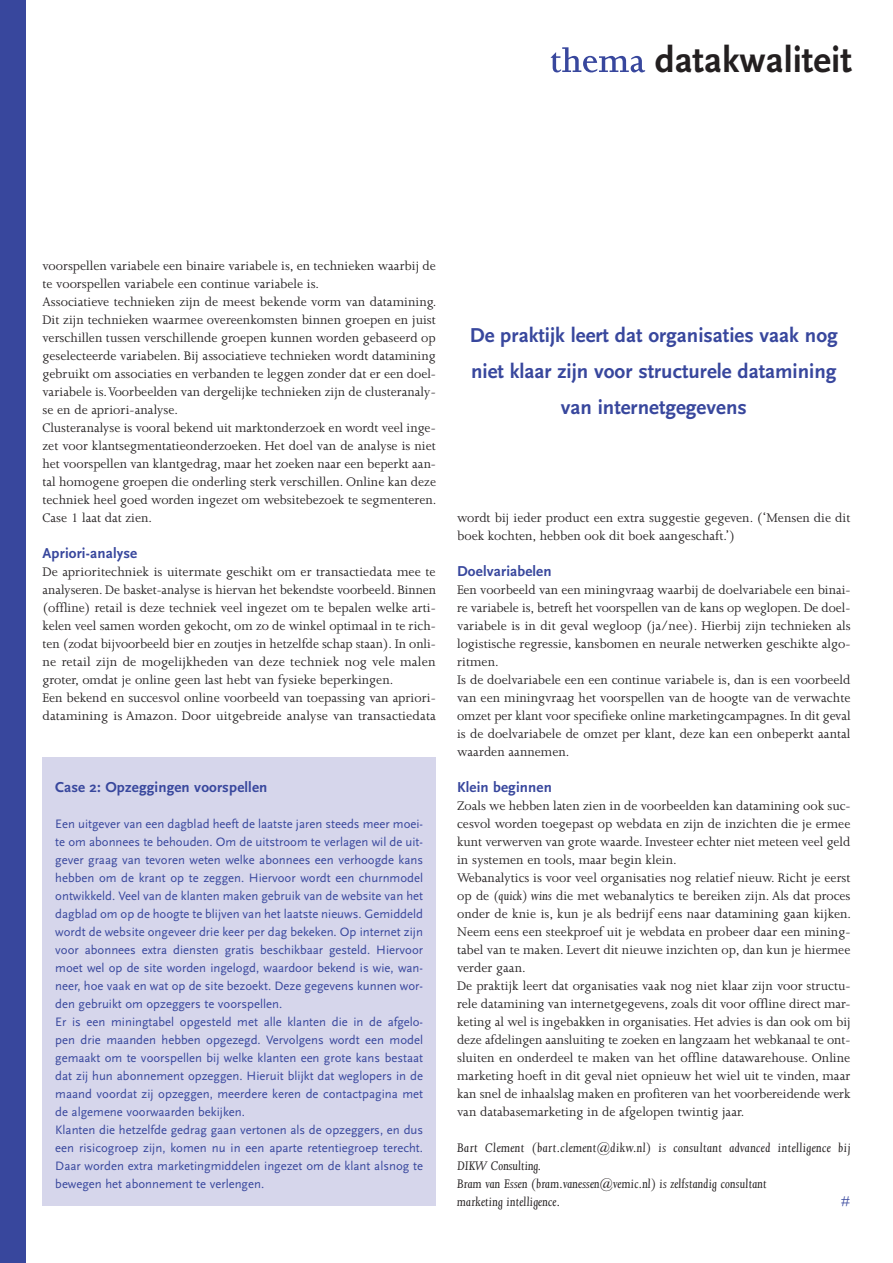
<style>
.page{position:relative;width:893px;height:1263px;background:#fff}
.page>*{position:absolute;margin:0;border:0;box-sizing:border-box;transform-origin:0 0}
.t1{font:700 37.5px "Scala Sans";color:#231f20}
.t2{font:700 21px/36px "Scala Sans";color:#38479d;text-align:center}
.t3{font:700 15px "Scala Sans";letter-spacing:.01em;color:#38479d}
.t4{font:14.25px/18px "Joanna MT Std";color:#231f20}
.t5{font:italic 14.25px/18px "Joanna MT Std";letter-spacing:.01em;color:#231f20}
.t6{font:14.25px "Joanna MT Std";color:#38479d}
.t7{font:12.75px/18px "Scala Sans";color:#38479d}
.s1{font-style:italic}
</style>
<div class="page">
<svg style="left:550px;top:47px;width:95px;height:25px"></svg>
<div style="left:0;top:0;width:26px;height:1263px;background:#38479d"></div>
<div style="left:43px;top:757px;width:393px;height:448px;background:#d6d6eb"></div>
<h1 class="t1" style="left:655px;top:40px;width:199px">datakwaliteit</h1>
<p class="t4" style="left:43px;top:257px;width:395px">voorspellen variabele een binaire variabele is, en technieken waarbij de te voorspellen variabele een continue variabele is.<br>Associatieve technieken zijn de meest bekende vorm van datamining.<br>Dit zijn technieken waarmee overeenkomsten binnen groepen en juist verschillen tussen verschillende groepen kunnen worden gebaseerd op geselecteerde variabelen. Bij associatieve technieken wordt datamining gebruikt om associaties en verbanden te leggen zonder dat er een doel&shy;variabele is. Voorbeelden van dergelijke technieken zijn de clusteranaly&shy;se en de apriori-analyse.<br>Clusteranalyse is vooral bekend uit marktonderzoek en wordt veel inge&shy;zet voor klantsegmentatieonderzoeken. Het doel van de analyse is niet het voorspellen van klantgedrag, maar het zoeken naar een beperkt aan&shy;tal homogene groepen die onderling sterk verschillen. Online kan deze techniek heel goed worden ingezet om websitebezoek te segmenteren.<br>Case 1 laat dat zien.</p>
<p class="t3" style="left:43px;top:545px;width:96px">Apriori-analyse</p>
<p class="t4" style="left:43px;top:563px;width:395px">De aprioritechniek is uitermate geschikt om er transactiedata mee te analyseren. De basket-analyse is hiervan het bekendste voorbeeld. Binnen (offline) retail is deze techniek veel ingezet om te bepalen welke arti&shy;kelen veel samen worden gekocht, om zo de winkel optimaal in te rich&shy;ten (zodat bijvoorbeeld bier en zoutjes in hetzelfde schap staan). In onli&shy;ne retail zijn de mogelijkheden van deze techniek nog vele malen groter, omdat je online geen last hebt van fysieke beperkingen.<br>Een bekend en succesvol online voorbeeld van toepassing van apriori&shy;datamining is Amazon. Door uitgebreide analyse van transactiedata</p>
<p class="t3" style="left:55px;top:779px;width:214px">Case 2: Opzeggingen voorspellen</p>
<p class="t7" style="left:55px;top:815px;width:369px">Een uitgever van een dagblad heeft de laatste jaren steeds meer moei&shy;te om abonnees te behouden. Om de uitstroom te verlagen wil de uit&shy;gever graag van tevoren weten welke abonnees een verhoogde kans hebben om de krant op te zeggen. Hiervoor wordt een churnmodel ontwikkeld. Veel van de klanten maken gebruik van de website van het dagblad om op de hoogte te blijven van het laatste nieuws. Gemiddeld wordt de website ongeveer drie keer per dag bekeken. Op internet zijn voor abonnees extra diensten gratis beschikbaar gesteld. Hiervoor moet wel op de site worden ingelogd, waardoor bekend is wie, wan&shy;neer, hoe vaak en wat op de site bezoekt. Deze gegevens kunnen wor&shy;den gebruikt om opzeggers te voorspellen.<br>Er is een miningtabel opgesteld met alle klanten die in de afgelo&shy;pen drie maanden hebben opgezegd. Vervolgens wordt een model gemaakt om te voorspellen bij welke klanten een grote kans bestaat dat zij hun abonnement opzeggen. Hieruit blijkt dat weglopers in de maand voordat zij opzeggen, meerdere keren de contactpagina met de algemene voorwaarden bekijken.<br>Klanten die hetzelfde gedrag gaan vertonen als de opzeggers, en dus een risicogroep zijn, komen nu in een aparte retentiegroep terecht.<br>Daar worden extra marketingmiddelen ingezet om de klant alsnog te bewegen het abonnement te verlengen.</p>
<h2 class="t2" style="left:470px;top:318px;width:370px">De praktijk leert dat organisaties vaak nog niet klaar zijn voor structurele datamining van internetgegevens</h2>
<p class="t4" style="left:457px;top:509px;width:395px">wordt bij ieder product een extra suggestie gegeven. (‘Mensen die dit boek kochten, hebben ook dit boek aangeschaft.’)</p>
<p class="t3" style="left:457px;top:563px;width:96px">Doelvariabelen</p>
<p class="t4" style="left:457px;top:581px;width:395px">Een voorbeeld van een miningvraag waarbij de doelvariabele een binai&shy;re variabele is, betreft het voorspellen van de kans op weglopen. De doel&shy;variabele is in dit geval wegloop (ja/nee). Hierbij zijn technieken als logistische regressie, kansbomen en neurale netwerken geschikte algo&shy;ritmen.<br>Is de doelvariabele een een continue variabele is, dan is een voorbeeld van een miningvraag het voorspellen van de hoogte van de verwachte omzet per klant voor specifieke online marketingcampagnes. In dit geval is de doelvariabele de omzet per klant, deze kan een onbeperkt aantal waarden aannemen.</p>
<p class="t3" style="left:457px;top:779px;width:96px">Klein beginnen</p>
<p class="t4" style="left:457px;top:797px;width:395px">Zoals we hebben laten zien in de voorbeelden kan datamining ook suc&shy;cesvol worden toegepast op webdata en zijn de inzichten die je ermee kunt verwerven van grote waarde. Investeer echter niet meteen veel geld in systemen en tools, maar begin klein.<br>Webanalytics is voor veel organisaties nog relatief nieuw. Richt je eerst op de <span class="s1">(quick) wins</span> die met webanalytics te bereiken zijn. Als dat proces onder de knie is, kun je als bedrijf eens naar datamining gaan kijken.<br>Neem eens een steekproef uit je webdata en probeer daar een mining&shy;tabel van te maken. Levert dit nieuwe inzichten op, dan kun je hiermee verder gaan.<br>De praktijk leert dat organisaties vaak nog niet klaar zijn voor structu&shy;rele datamining van internetgegevens, zoals dit voor offline direct mar&shy;keting al wel is ingebakken in organisaties. Het advies is dan ook om bij deze afdelingen aansluiting te zoeken en langzaam het webkanaal te ont&shy;sluiten en onderdeel te maken van het offline datawarehouse. Online marketing hoeft in dit geval niet opnieuw het wiel uit te vinden, maar kan snel de inhaalslag maken en profiteren van het voorbereidende werk van databasemarketing in de afgelopen twintig jaar.</p>
<p class="t5" style="left:457px;top:1139px;width:395px">Bart Clement (bart.clement@dikw.nl) is consultant advanced intelligence bij DIKW Consulting.<br>Bram van Essen (bram.vanessen@vemic.nl) is zelfstandig consultant<br>marketing intelligence.</p>
<p class="t6" style="left:841px;top:1194px;width:11px">#</p>
</div>
